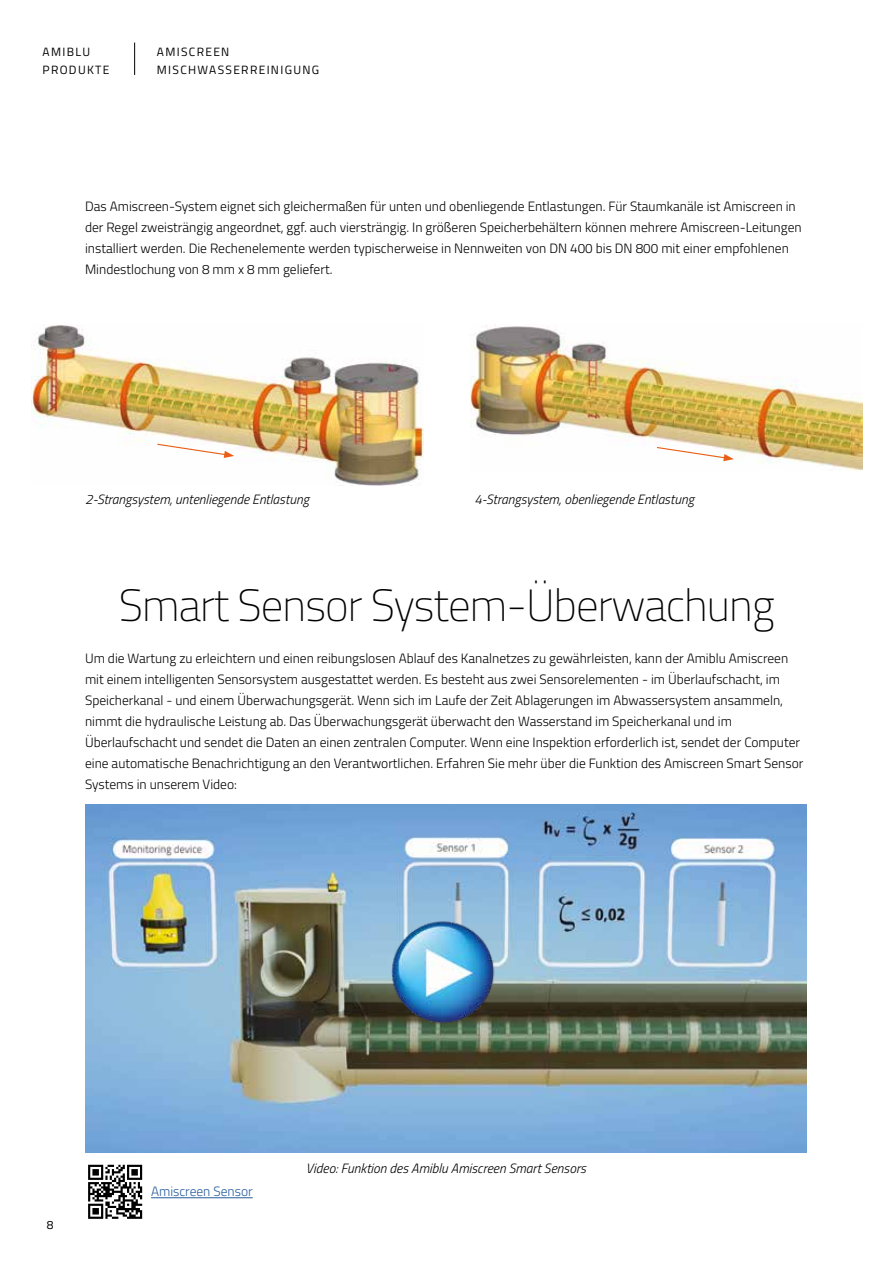
<style>
.page{position:relative;width:893px;height:1263px;background:#fff}
.page>*{position:absolute;margin:0;border:0;box-sizing:border-box;transform-origin:0 0}
.t1{font:200 45px "Titillium Web";letter-spacing:-.02em;color:#000}
.t2{font:300 13.5px/21px "Titillium Web";color:#000}
.t3{font:italic 300 13.5px "Titillium Web";color:#000}
.t4{font:300 13.5px "Titillium Web";color:#275b9b}
.t5{font:12px/18px "Titillium Web";letter-spacing:.11em;color:#000}
</style>
<div class="page">
<img style="left:31px;top:325px;width:392px;height:161px">
<svg style="left:156px;top:443px;width:78px;height:15px"></svg>
<img style="left:470px;top:325px;width:392px;height:145px">
<svg style="left:656px;top:446px;width:78px;height:15px"></svg>
<img style="left:85px;top:804px;width:722px;height:349px">
<img style="left:390px;top:920px;width:114px;height:112px">
<svg style="left:88px;top:1164px;width:55px;height:55px"></svg>
<svg style="left:88px;top:1165px;width:54px;height:54px"></svg>
<hr style="left:151px;top:1197px;width:102px;height:1px;background:#275b9b">
<hr style="left:134px;top:43px;width:1px;height:32px;background:#000">
<p class="t5" style="left:43px;top:42px;width:68px">AMIBLU<br>PRODUKTE</p>
<p class="t5" style="left:157px;top:42px;width:164px">AMISCREEN<br>MISCHWASSERREINIGUNG</p>
<p class="t2" style="left:85px;top:195px;width:718px">Das Amiscreen-System eignet sich gleichermaßen für unten und obenliegende Entlastungen. Für Staumkanäle ist Amiscreen in der Regel zweisträngig angeordnet, ggf. auch viersträngig. In größeren Speicherbehältern können mehrere Amiscreen-Leitungen installiert werden. Die Rechenelemente werden typischerweise in Nennweiten von DN 400 bis DN 800 mit einer empfohlenen Mindestlochung von 8 mm x 8 mm geliefert.</p>
<p class="t3" style="left:85px;top:490px;width:225px">2-Strangsystem, untenliegende Entlastung</p>
<p class="t3" style="left:474px;top:490px;width:221px">4-Strangsystem, obenliegende Entlastung</p>
<h1 class="t1" style="left:119px;top:573px;width:657px">Smart Sensor System-Überwachung</h1>
<p class="t2" style="left:85px;top:647px;width:720px">Um die Wartung zu erleichtern und einen reibungslosen Ablauf des Kanalnetzes zu gewährleisten, kann der Amiblu Amiscreen mit einem intelligenten Sensorsystem ausgestattet werden. Es besteht aus zwei Sensorelementen - im Überlaufschacht, im Speicherkanal - und einem Überwachungsgerät. Wenn sich im Laufe der Zeit Ablagerungen im Abwassersystem ansammeln, nimmt die hydraulische Leistung ab. Das Überwachungsgerät überwacht den Wasserstand im Speicherkanal und im Überlaufschacht und sendet die Daten an einen zentralen Computer. Wenn eine Inspektion erforderlich ist, sendet der Computer eine automatische Benachrichtigung an den Verantwortlichen. Erfahren Sie mehr über die Funktion des Amiscreen Smart Sensor Systems in unserem Video:</p>
<p class="t5" style="left:47px;top:1215px;width:8px">8</p>
<p class="t4" style="left:151px;top:1182px;width:103px">Amiscreen Sensor</p>
<p class="t3" style="left:306px;top:1159px;width:282px">Video: Funktion des Amiblu Amiscreen Smart Sensors</p>
</div>
